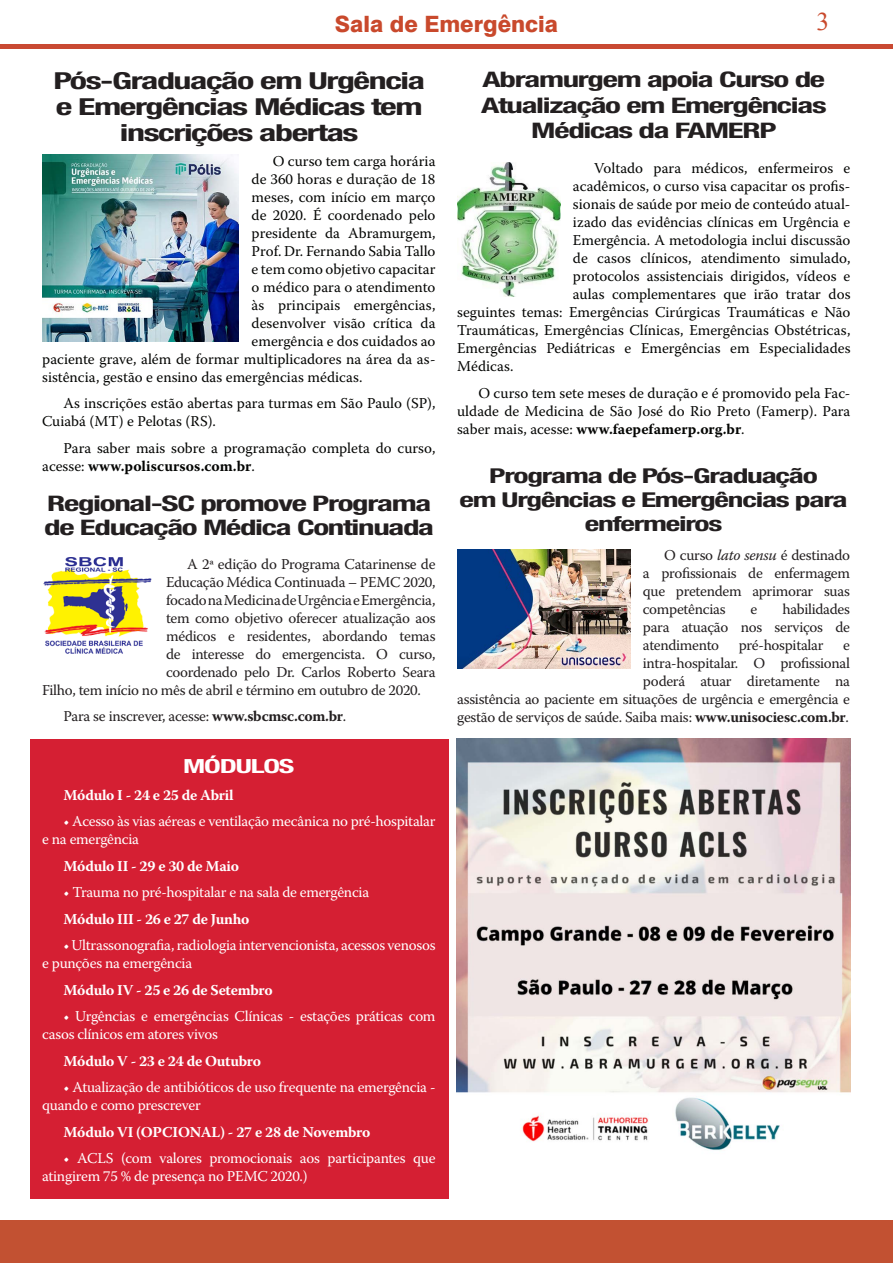
<style>
.page{position:relative;width:893px;height:1263px;background:#fff}
.page>*{position:absolute;margin:0;border:0;box-sizing:border-box;transform-origin:0 0}
.t1{font:25.5px "Times New Roman";color:#c9492c}
.Título{font:700 condensed 23.4px/25.5px "Helvetica Neue LT Std";letter-spacing:-.04em;color:#231f20;text-align:center;scale:1.54 1}
.t2{font:800 22.5px "Swiss 721 BT";color:#c9492c}
.Título-2{font:700 condensed 21.45px/25.5px "Helvetica Neue LT Std";letter-spacing:-.04em;color:#231f20;scale:1.54 1}
.Título-3{font:700 condensed 20.4px/24px "Helvetica Neue LT Std";letter-spacing:-.04em;color:#231f20;text-align:center;scale:1.54 1}
.Título-4{font:700 condensed 19.5px "Helvetica Neue LT Std";letter-spacing:-.04em;color:#fff;scale:1.54 1}
.t3{font:15px/18px "Warnock Pro";color:#040503}
.Texto{font:15px/18px "Warnock Pro";letter-spacing:-.02em;color:#231f20;text-align:justify}
.Texto-2{font:15px/18px "Warnock Pro";letter-spacing:-.02em;color:#fff}
.Texto-3{font:700 15px "Warnock Pro";letter-spacing:-.02em;color:#fff}
.s1{font-weight:700}
.s2{font-style:italic}
</style>
<div class="page">
<hr style="left:0;top:45px;width:893px;height:4px;background:#c94932">
<div style="left:0;top:1220px;width:893px;height:43px;background:#c25132"></div>
<div style="left:30px;top:738px;width:418px;height:460px;background:#d51f33"></div>
<img style="left:43px;top:155px;width:196px;height:186px">
<img style="left:43px;top:558px;width:109px;height:96px">
<img style="left:457px;top:162px;width:103px;height:134px">
<img style="left:457px;top:549px;width:173px;height:119px">
<img style="left:456px;top:738px;width:394px;height:412px">
<h3 class="t2" style="left:335px;top:11px;width:225px">Sala de Emergência</h3>
<h1 class="t1" style="left:816px;top:5px;width:14px">3</h1>
<p class="Título" style="left:53px;top:68px;width:243px">Pós-Graduação em Urgência e Emergências Médicas tem inscrições abertas</p>
<p class="t3" style="left:273px;top:151px;width:164px">O curso tem carga horária</p>
<p class="t3" style="left:252px;top:169px;width:185px">de 360 horas e duração de 18</p>
<p class="t3" style="left:252px;top:187px;width:185px">meses, com início em março</p>
<p class="t3" style="left:252px;top:205px;width:185px">de 2020. É coordenado pelo</p>
<p class="t3" style="left:252px;top:223px;width:185px">presidente da Abramurgem,</p>
<p class="t3" style="left:252px;top:241px;width:185px">Prof. Dr. Fernando Sabia Tallo</p>
<p class="t3" style="left:252px;top:259px;width:185px">e tem como objetivo capacitar</p>
<p class="t3" style="left:252px;top:277px;width:185px">o médico para o atendimento</p>
<p class="t3" style="left:252px;top:295px;width:185px">às principais emergências,</p>
<p class="t3" style="left:252px;top:313px;width:185px">desenvolver visão crítica da</p>
<p class="t3" style="left:252px;top:331px;width:185px">emergência e dos cuidados ao</p>
<p class="t3" style="left:42px;top:349px;width:395px">paciente grave, além de formar multiplicadores na área da as-</p>
<p class="t3" style="left:42px;top:367px;width:322px">sistência, gestão e ensino das emergências médicas.</p>
<p class="t3" style="left:42px;top:394px;width:395px;text-indent:21px">As inscrições estão abertas para turmas em São Paulo (SP),<br>Cuiabá (MT) e Pelotas (RS).</p>
<p class="t3" style="left:42px;top:438px;width:395px;text-indent:21px">Para saber mais sobre a programação completa do curso, acesse: <span class="s1">www.poliscursos.com.br</span>.</p>
<p class="Título-2" style="left:44px;top:491px;width:255px;line-height:24px">Regional-SC promove Programa de Educação Médica Continuada</p>
<p class="Texto" style="left:187px;top:554px;width:250px">A 2ª edição do Programa Catarinense de</p>
<p class="Texto" style="left:166px;top:572px;width:271px">Educação Médica Continuada – PEMC 2020,</p>
<p class="Texto" style="left:166px;top:590px;width:271px">focado na Medicina de Urgência e Emergência,</p>
<p class="Texto" style="left:166px;top:608px;width:271px">tem como objetivo oferecer atualização aos</p>
<p class="Texto" style="left:166px;top:626px;width:271px">médicos e residentes, abordando temas</p>
<p class="Texto" style="left:166px;top:644px;width:271px">de interesse do emergencista. O curso,</p>
<p class="Texto" style="left:166px;top:662px;width:271px">coordenado pelo Dr. Carlos Roberto Seara</p>
<p class="Texto" style="left:42px;top:680px;width:380px">Filho, tem início no mês de abril e término em outubro de 2020.</p>
<p class="Texto" style="left:63px;top:707px;width:284px">Para se inscrever, acesse: <span class="s1">www.sbcmsc.com.br</span>.</p>
<p class="Título-4" style="left:183px;top:754px;width:74px">MÓDULOS</p>
<p class="Texto-3" style="left:63px;top:786px;width:172px">Módulo I - 24 e 25 de Abril</p>
<p class="Texto-2" style="left:42px;top:812px;width:395px;text-indent:21px">• Acesso às vias aéreas e ventilação mecânica no pré-hospitalar e na emergência</p>
<p class="Texto-3" style="left:63px;top:857px;width:177px">Módulo II - 29 e 30 de Maio</p>
<p class="Texto-2" style="left:63px;top:883px;width:307px">• Trauma no pré-hospitalar e na sala de emergência</p>
<p class="Texto-3" style="left:63px;top:910px;width:187px">Módulo III - 26 e 27 de Junho</p>
<p class="Texto-2" style="left:42px;top:936px;width:395px;text-indent:21px">• Ultrassonografia, radiologia intervencionista, acessos venosos e punções na emergência</p>
<p class="Texto-3" style="left:63px;top:981px;width:211px">Módulo IV - 25 e 26 de Setembro</p>
<p class="Texto-2" style="left:42px;top:1007px;width:395px;text-indent:21px">• Urgências e emergências Clínicas - estações práticas com casos clínicos em atores vivos</p>
<p class="Texto-3" style="left:63px;top:1052px;width:199px">Módulo V - 23 e 24 de Outubro</p>
<p class="Texto-2" style="left:42px;top:1078px;width:395px;text-indent:21px">• Atualização de antibióticos de uso frequente na emergência - quando e como prescrever</p>
<p class="Texto-3" style="left:63px;top:1123px;width:308px">Módulo VI (OPCIONAL) - 27 e 28 de Novembro</p>
<p class="Texto-2" style="left:42px;top:1149px;width:395px;text-indent:21px">• ACLS (com valores promocionais aos participantes que atingirem 75 % de presença no PEMC 2020.)</p>
<p class="Título-2" style="left:481px;top:67px;width:226px;text-align:center">Abramurgem apoia Curso de<br>Atualização em Emergências<br>Médicas da FAMERP</p>
<p class="t3" style="left:594px;top:159px;width:258px">Voltado para médicos, enfermeiros e</p>
<p class="t3" style="left:573px;top:177px;width:279px">acadêmicos, o curso visa capacitar os profis-</p>
<p class="t3" style="left:573px;top:195px;width:279px">sionais de saúde por meio de conteúdo atual-</p>
<p class="t3" style="left:573px;top:213px;width:279px">izado das evidências clínicas em Urgência e</p>
<p class="t3" style="left:573px;top:231px;width:279px">Emergência. A metodologia inclui discussão</p>
<p class="t3" style="left:573px;top:249px;width:279px">de casos clínicos, atendimento simulado,</p>
<p class="t3" style="left:573px;top:267px;width:279px">protocolos assistenciais dirigidos, vídeos e</p>
<p class="t3" style="left:573px;top:285px;width:279px">aulas complementares que irão tratar dos</p>
<p class="t3" style="left:457px;top:303px;width:395px">seguintes temas: Emergências Cirúrgicas Traumáticas e Não</p>
<p class="t3" style="left:457px;top:321px;width:395px">Traumáticas, Emergências Clínicas, Emergências Obstétricas,</p>
<p class="t3" style="left:457px;top:339px;width:395px">Emergências Pediátricas e Emergências em Especialidades</p>
<p class="t3" style="left:457px;top:357px;width:58px">Médicas.</p>
<p class="t3" style="left:457px;top:384px;width:395px;text-align:justify;text-indent:21px">O curso tem sete meses de duração e é promovido pela Fac&shy;uldade de Medicina de São José do Rio Preto (Famerp). Para saber mais, acesse: <span class="s1">www.faepefamerp.org.br</span>.</p>
<p class="Título-3" style="left:489px;top:463px;width:215px">Programa de Pós-Graduação</p>
<p class="Título-3" style="left:459px;top:487px;width:254px">em Urgências e Emergências para enfermeiros</p>
<p class="Texto" style="left:643px;top:545px;width:209px;text-indent:21px">O curso <span class="s2">lato sensu</span> é destinado a profissionais de enfermagem que pretendem aprimorar suas competências</p>
<p class="Texto" style="left:643px;top:599px;width:209px;text-indent:139px">habilidades para atuação nos serviços de atendimento</p>
<p class="Texto" style="left:751px;top:599px;width:8px">e</p>
<p class="Texto" style="left:739px;top:635px;width:86px">pré-hospitalar</p>
<p class="Texto" style="left:457px;top:635px;width:394px;text-align:right">e<br>intra-hospitalar. O profissional<br>poderá atuar diretamente na<br>assistência ao paciente em situações de urgência e emergência e gestão de serviços de saúde. Saiba mais: <span class="s1">www.unisociesc.com.br</span>.</p>
</div>
